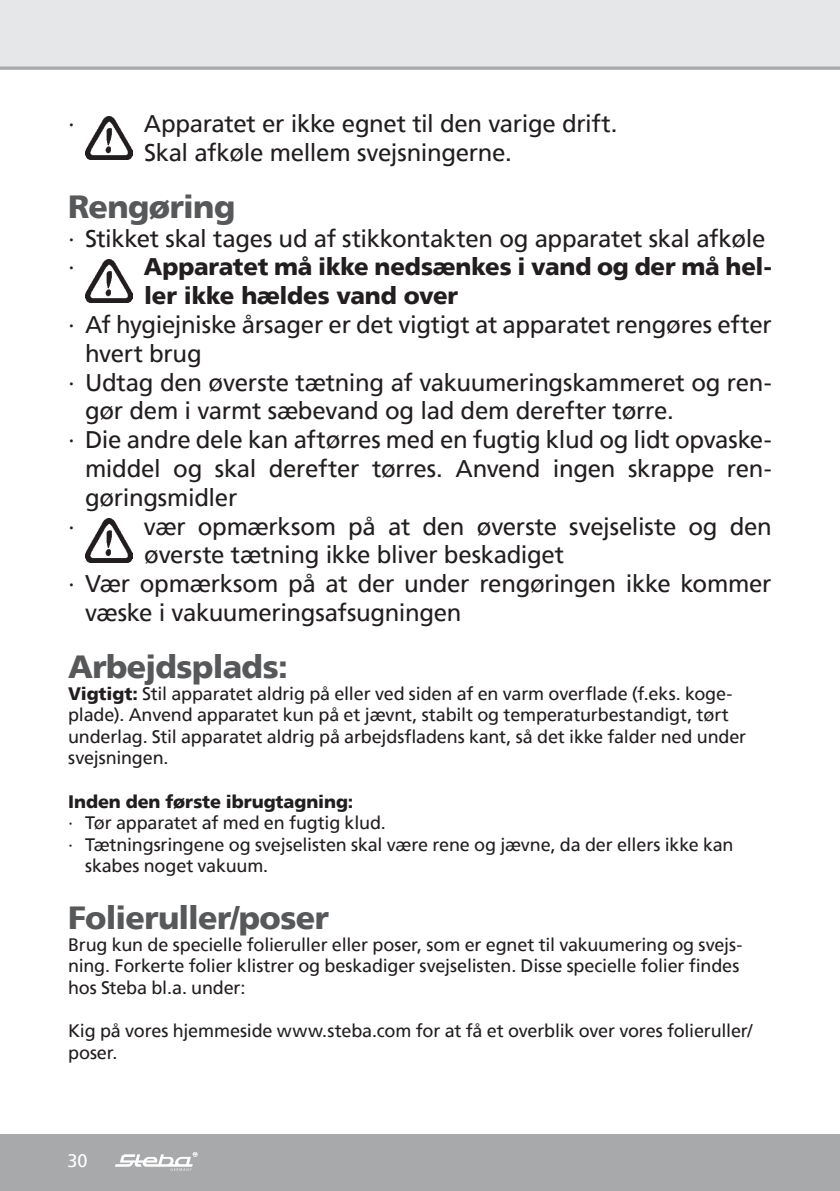
<style>
.page{position:relative;width:840px;height:1191px;background:#fff}
.page>*{position:absolute;margin:0;border:0;box-sizing:border-box;transform-origin:0 0}
.t1{font:900 32px "Frutiger";letter-spacing:-.02em;color:#57585a}
.t2{font:24px/28.8px "Frutiger";letter-spacing:-.015em;color:#221e1f}
.t3{font:900 24px/28.8px "Frutiger";letter-spacing:-.01em;color:#221e1f}
.t4{font:18px/21.6px "Frutiger";letter-spacing:-.01em;color:#221e1f}
.t5{font:900 18px "Frutiger";letter-spacing:-.005em;color:#221e1f}
.t6{font:18px "Frutiger";color:#fff}
.s1{font-weight:900}
</style>
<div class="page">
<div style="left:0;top:0;width:839px;height:68px;background:#e6e7e8"></div>
<div style="left:0;top:1134px;width:839px;height:57px;background:#a7a9ab"></div>
<svg style="left:115px;top:1152px;width:82px;height:18px"></svg>
<svg style="left:0;top:66px;width:839px;height:4px;background:#b2b4b6"></svg>
<img style="left:85px;top:116px;width:48px;height:44px">
<img style="left:85px;top:260px;width:48px;height:43px">
<img style="left:85px;top:519px;width:48px;height:43px">
<h2 class="t2" style="left:68px;top:109px;width:8px">∙</h2>
<h2 class="t2" style="left:144px;top:111px;width:475px">Apparatet er ikke egnet til den varige drift.<br>Skal afkøle mellem svejsningerne.</h2>
<h1 class="t1" style="left:68px;top:192px;width:169px">Rengøring</h1>
<h2 class="t2" style="left:68px;top:224px;width:698px">∙ Stikket skal tages ud af stikkontakten og apparatet skal afkøle ∙</h2>
<h2 class="t3" style="left:144px;top:254px;width:629px">Apparatet må ikke nedsænkes i vand og der må hel&shy;ler ikke hældes vand over</h2>
<h2 class="t2" style="left:68px;top:310px;width:704px">∙ Af hygiejniske årsager er det vigtigt at apparatet rengøres efter</h2>
<h2 class="t2" style="left:85px;top:341px;width:118px">hvert brug</h2>
<h2 class="t2" style="left:68px;top:368px;width:705px">∙ Udtag den øverste tætning af vakuumeringskammeret og ren-</h2>
<h2 class="t2" style="left:85px;top:398px;width:589px">gør dem i varmt sæbevand og lad dem derefter tørre.</h2>
<h2 class="t2" style="left:68px;top:425px;width:705px">∙ Die andre dele kan aftørres med en fugtig klud og lidt opvaske-</h2>
<h2 class="t2" style="left:85px;top:456px;width:687px">middel og skal derefter tørres. Anvend ingen skrappe ren-</h2>
<h2 class="t2" style="left:85px;top:485px;width:154px">gøringsmidler</h2>
<h2 class="t2" style="left:68px;top:512px;width:8px">∙</h2>
<h2 class="t2" style="left:144px;top:514px;width:629px">vær opmærksom på at den øverste svejseliste og den</h2>
<h2 class="t2" style="left:144px;top:542px;width:421px">øverste tætning ikke bliver beskadiget</h2>
<h2 class="t2" style="left:68px;top:569px;width:704px">∙ Vær opmærksom på at der under rengøringen ikke kommer</h2>
<h2 class="t2" style="left:85px;top:600px;width:378px">væske i vakuumeringsafsugningen</h2>
<h1 class="t1" style="left:68px;top:652px;width:221px">Arbejdsplads:</h1>
<p class="t4" style="left:68px;top:684px;width:679px"><span class="s1">Vigtigt:</span> Stil apparatet aldrig på eller ved siden af en varm overflade (f.eks. koge&shy;plade). Anvend apparatet kun på et jævnt, stabilt og temperaturbestandigt, tørt underlag. Stil apparatet aldrig på arbejdsfladens kant, så det ikke falder ned under svejsningen.</p>
<p class="t5" style="left:68px;top:793px;width:287px">Inden den første ibrugtagning:</p>
<p class="t4" style="left:68px;top:812px;width:319px">∙ Tør apparatet af med en fugtig klud.</p>
<p class="t4" style="left:68px;top:833px;width:666px">∙ Tætningsringene og svejselisten skal være rene og jævne, da der ellers ikke kan</p>
<p class="t4" style="left:85px;top:856px;width:184px">skabes noget vakuum.</p>
<h1 class="t1" style="left:68px;top:904px;width:262px">Folieruller/poser</h1>
<p class="t4" style="left:68px;top:935px;width:675px">Brug kun de specielle folieruller eller poser, som er egnet til vakuumering og svejs&shy;ning. Forkerte folier klistrer og beskadiger svejselisten. Disse specielle folier findes hos Steba bl.a. under:</p>
<p class="t4" style="left:68px;top:1021px;width:685px">Kig på vores hjemmeside www.steba.com for at få et overblik over vores folieruller/ poser.</p>
<p class="t6" style="left:67px;top:1153px;width:22px">30</p>
</div>
